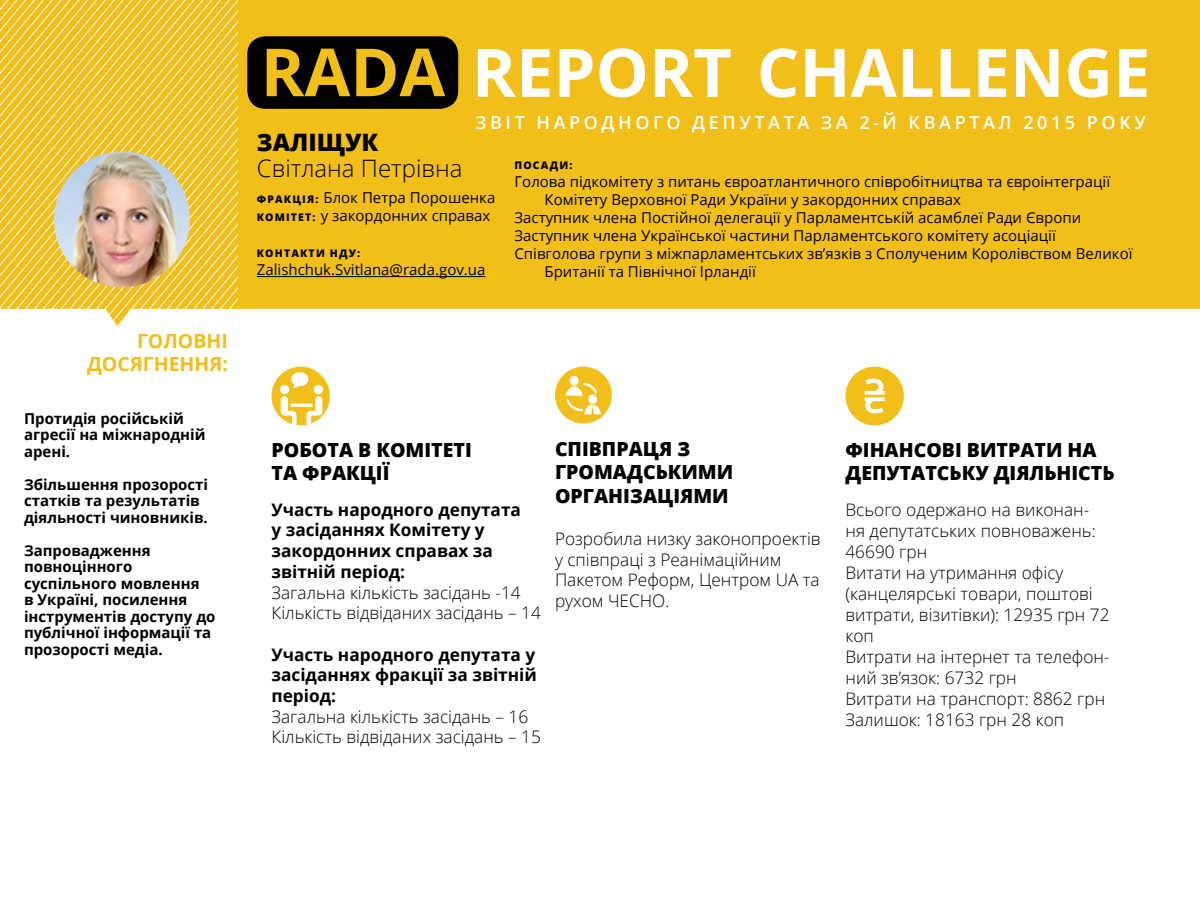
<style>
.page{position:relative;width:1200px;height:900px;background:#fff}
.page>*{position:absolute;margin:0;border:0;box-sizing:border-box;transform-origin:0 0}
.t1{font:700 67.05px "Open Sans";color:#fff}
.t2{font:300 24px "Open Sans";color:#000}
.t3{font:800 24px "Open Sans";color:#000}
.t4{font:800 19.5px/23.4px "Open Sans";color:#000}
.t5{font:700 19.5px/23.4px "Open Sans";color:#f2be1a;text-align:right}
.t6{font:600 18px "Open Sans";letter-spacing:.2em;color:#fff}
.t7{font:300 17.25px/21px "Open Sans";color:#000}
.t8{font:700 17.25px/20.7px "Open Sans";color:#000}
.t9{font:15px/18px "Open Sans";color:#000}
.t10{font:700 15px/16.5px "Open Sans";color:#000}
.t11{font:800 10.5px "Open Sans";letter-spacing:.11em;color:#000}
.s1{font-size:66.3px;color:#f2be1a}
.s2{font-weight:800;font-size:10.5px}
</style>
<div class="page">
<svg style="left:0;top:0;width:239px;height:309px;background:#f3c73b"></svg>
<div style="left:239px;top:0;width:961px;height:358px;background:#f2be1a"></div>
<svg style="left:105px;top:309px;width:1095px;height:117px"></svg>
<svg style="left:272px;top:367px;width:58px;height:58px"></svg>
<svg style="left:555px;top:367px;width:57px;height:57px"></svg>
<div style="left:845px;top:367px;width:59px;height:58px;background:#f2be1a;border-radius:50%"></div>
<svg style="left:865px;top:379px;width:20px;height:34px"></svg>
<div style="left:247px;top:36px;width:211px;height:73px;background:#000;border-radius:18px"></div>
<img style="left:54px;top:152px;width:136px;height:135px;border-radius:68px">
<hr style="left:257px;top:276px;width:228px;height:1px;background:#000">
<p class="t5" style="left:87px;top:328px;width:142px">ГОЛОВНІ<br>ДОСЯГНЕННЯ:</p>
<p class="t10" style="left:24px;top:410px;width:183px">Протидія російській агресії на міжнародній арені.</p>
<p class="t10" style="left:24px;top:476px;width:186px">Збільшення прозорості статків та результатів діяльності чиновників.</p>
<p class="t10" style="left:24px;top:542px;width:193px">Запровадження повноцінного суспільного мовлення<br>в Україні, посилення інструментів доступу до публічної інформації та прозорості медіа.</p>
<h1 class="t1" style="left:261px;top:25px;width:891px"><span class="s1">RADA</span> REPORT CHALLENGE</h1>
<h2 class="t3" style="left:257px;top:124px;width:123px">ЗАЛІЩУК</h2>
<h2 class="t2" style="left:257px;top:152px;width:207px">Світлана Петрівна</h2>
<p class="t9" style="left:257px;top:189px;width:240px"><span class="s2">ФРАКЦІЯ:</span> Блок Петра Порошенка<br><span class="s2">КОМІТЕТ:</span> у закордонних справах</p>
<p class="t11" style="left:257px;top:246px;width:105px">КОНТАКТИ НДУ:</p>
<p class="t9" style="left:257px;top:261px;width:230px">Zalishchuk.Svitlana@rada.gov.ua</p>
<p class="t6" style="left:476px;top:110px;width:672px">ЗВІТ НАРОДНОГО ДЕПУТАТА ЗА 2-Й КВАРТАЛ 2015 РОКУ</p>
<p class="t11" style="left:514px;top:157px;width:59px">ПОСАДИ:</p>
<p class="t9" style="left:514px;top:172px;width:597px">Голова підкомітету з питань євроатлантичного співробітництва та євроінтеграції</p>
<p class="t9" style="left:544px;top:190px;width:418px">Комітету Верховної Ради України у закордонних справах</p>
<p class="t9" style="left:514px;top:208px;width:568px">Заступник члена Постійної делегації у Парламентській асамблеї Ради Європи</p>
<p class="t9" style="left:514px;top:226px;width:543px">Заступник члена Української частини Парламентського комітету асоціації</p>
<p class="t9" style="left:514px;top:244px;width:620px">Співголова групи з міжпарламентських зв’язків з Сполученим Королівством Великої</p>
<p class="t9" style="left:544px;top:262px;width:213px">Британії та Північної Ірландії</p>
<p class="t4" style="left:272px;top:437px;width:202px">РОБОТА В КОМІТЕТІ<br>ТА ФРАКЦІЇ</p>
<p class="t8" style="left:272px;top:499px;width:251px">Участь народного депутата у засіданнях Комітету у закордонних справах за звітній період:</p>
<p class="t7" style="left:272px;top:581px;width:271px">Загальна кількість засідань -14<br>Кількість відвіданих засідань – 14</p>
<p class="t8" style="left:272px;top:644px;width:267px;text-align:justify">Участь народного депутата у засіданнях фракції за звітній період:</p>
<p class="t7" style="left:272px;top:706px;width:271px">Загальна кількість засідань – 16<br>Кількість відвіданих засідань – 15</p>
<p class="t4" style="left:555px;top:436px;width:180px">СПІВПРАЦЯ З<br>ГРОМАДСЬКИМИ<br>ОРГАНІЗАЦІЯМИ</p>
<p class="t7" style="left:555px;top:528px;width:267px">Розробила низку законопроектів у співпраці з Реанімаційним<br>Пакетом Реформ, Центром UA та рухом ЧЕСНО.</p>
<p class="t4" style="left:845px;top:437px;width:271px">ФІНАНСОВІ ВИТРАТИ НА<br>ДЕПУТАТСЬКУ ДІЯЛЬНІСТЬ</p>
<p class="t7" style="left:845px;top:499px;width:266px">Всього одержано на виконан&shy;ня депутатських повноважень:<br>46690 грн<br>Витати на утримання офісу (канцелярські товари, поштові витрати, візитівки): 12935 грн 72 коп<br>Витрати на інтернет та телефон&shy;ний зв’язок: 6732 грн<br>Витрати на транспорт: 8862 грн<br>Залишок: 18163 грн 28 коп</p>
</div>
